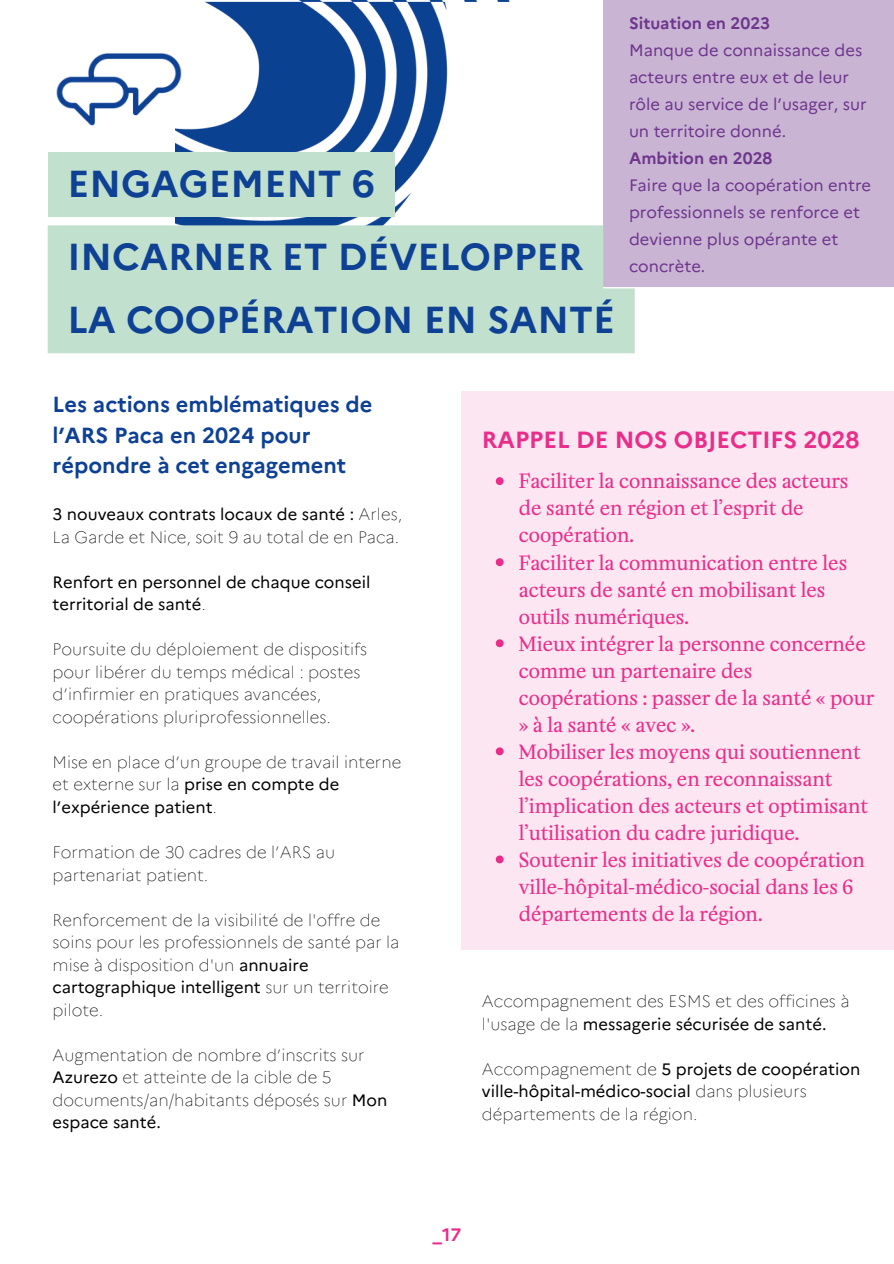
<style>
.page{position:relative;width:894px;height:1264px;background:#fff}
.page>*{position:absolute;margin:0;border:0;box-sizing:border-box;transform-origin:0 0}
.t1{font:700 37.5px/63px "Marianne";color:#0e4194}
.t2{font:700 23.4px "Marianne";color:#e82e8a}
.t3{font:700 21.9px/30.5px "Marianne";color:#0e4194}
.t4{font:19.5px/27px "Minipax";color:#e82e8a}
.t5{font:700 18px "Marianne";color:#e82e8a}
.t6{font:100 16.5px/22.5px "Marianne";color:#000}
.t7{font:16.5px/27px "Marianne";color:#6e368c}
.t8{font:16.5px/22.5px "Marianne";color:#000}
.t9{font:700 16.5px "Marianne";color:#6e368c}
.s1{font-weight:400}
.s2{font-weight:100}
</style>
<div class="page">
<img style="left:175px;top:0;width:335px;height:225px">
<div style="left:461px;top:392px;width:432px;height:558px;background:#fce6f1"></div>
<div style="left:603px;top:0;width:290px;height:287px;background:#c9b4d4"></div>
<img style="left:56px;top:0;width:165px;height:152px">
<div style="left:48px;top:152px;width:346px;height:65px;background:#c1e0cd"></div>
<div style="left:48px;top:225px;width:586px;height:128px;background:#c1e0cd"></div>
<svg style="left:495px;top:477px;width:8px;height:8px"></svg>
<svg style="left:495px;top:558px;width:8px;height:8px"></svg>
<svg style="left:495px;top:639px;width:8px;height:8px"></svg>
<svg style="left:495px;top:747px;width:8px;height:8px"></svg>
<svg style="left:495px;top:855px;width:8px;height:8px"></svg>
<p class="t1" style="left:67px;top:152px;width:308px">ENGAGEMENT 6</p>
<p class="t1" style="left:67px;top:225px;width:548px">INCARNER ET DÉVELOPPER<br>LA COOPÉRATION EN SANTÉ</p>
<p class="t9" style="left:628px;top:13px;width:143px">Situation en 2023</p>
<h2 class="t7" style="left:628px;top:36px;width:239px">Manque de connaissance des acteurs entre eux et de leur rôle au service de l’usager, sur un territoire donné.</h2>
<p class="t9" style="left:628px;top:148px;width:145px">Ambition en 2028</p>
<p class="t7" style="left:628px;top:171px;width:244px">Faire que la coopération entre professionnels se renforce et devienne plus opérante et concrète.</p>
<p class="t3" style="left:53px;top:389px;width:321px">Les actions emblématiques de l’ARS Paca en 2024 pour répondre à cet engagement</p>
<p class="t6" style="left:53px;top:503px;width:351px"><span class="s1">3 nouveaux contrats locaux de santé :</span> Arles,<br>La Garde et Nice, soit 9 au total de en Paca.</p>
<p class="t8" style="left:53px;top:570px;width:319px">Renfort en personnel de chaque conseil territorial de santé<span class="s2">.</span></p>
<p class="t6" style="left:53px;top:638px;width:316px">Poursuite du déploiement de dispositifs pour libérer du temps médical : postes d’infirmier en pratiques avancées, coopérations pluriprofessionnelles.</p>
<h1 class="t6" style="left:53px;top:750px;width:350px">Mise en place d’un groupe de travail interne et externe sur la <span class="s1">prise en compte de l’expérience patient</span>.</h1>
<h1 class="t6" style="left:53px;top:840px;width:284px">Formation de 30 cadres de l’ARS au partenariat patient.</h1>
<h3 class="t6" style="left:53px;top:908px;width:348px">Renforcement de la visibilité de l'offre de soins pour les professionnels de santé par la mise à disposition d'un <span class="s1">annuaire cartographique intelligent</span> sur un territoire pilote.</h3>
<p class="t6" style="left:53px;top:1043px;width:336px">Augmentation de nombre d’inscrits sur<br><span class="s1">Azurezo</span> et atteinte de la cible de 5 documents/an/habitants déposés sur <span class="s1">Mon espace santé.</span></p>
<h4 class="t2" style="left:482px;top:425px;width:379px">RAPPEL DE NOS OBJECTIFS 2028</h4>
<p class="t4" style="left:518px;top:465px;width:331px">Faciliter la connaissance des acteurs de santé en région et l’esprit de coopération.</p>
<p class="t4" style="left:518px;top:546px;width:330px">Faciliter la communication entre les acteurs de santé en mobilisant les outils numériques.</p>
<p class="t4" style="left:518px;top:627px;width:357px">Mieux intégrer la personne concernée comme un partenaire des coopérations : passer de la santé « pour » à la santé « avec ».</p>
<p class="t4" style="left:518px;top:735px;width:350px">Mobiliser les moyens qui soutiennent les coopérations, en reconnaissant l’implication des acteurs et optimisant l’utilisation du cadre juridique.</p>
<p class="t4" style="left:518px;top:843px;width:347px">Soutenir les initiatives de coopération ville-hôpital-médico-social dans les 6 départements de la région.</p>
<p class="t6" style="left:482px;top:990px;width:369px">Accompagnement des ESMS et des officines à l'usage de la <span class="s1">messagerie sécurisée de santé.</span></p>
<p class="t6" style="left:482px;top:1057px;width:380px">Accompagnement de <span class="s1">5 projets de coopération ville-hôpital-médico-social</span> dans plusieurs départements de la région.</p>
<p class="t5" style="left:432px;top:1223px;width:30px">_17</p>
</div>
